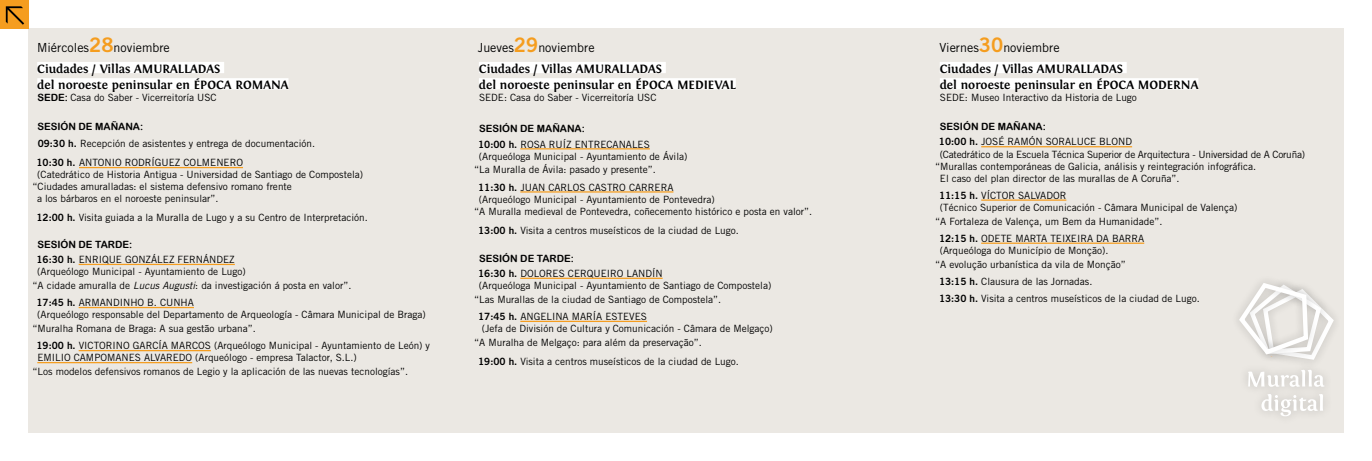
<style>
.page{position:relative;width:1372px;height:461px;background:#fff}
.page>*{position:absolute;margin:0;border:0;box-sizing:border-box;transform-origin:0 0}
.t1{font:700 12.5px/16.2px "Fontin";color:#000}
.t2{font:12.5px "Trade Gothic";color:#000}
.t3{font:10px/12px "Trade Gothic";color:#000}
.t4{font:10px "Arial Rounded MT Bold";color:#000}
.t5{font:10px "Trade Gothic";letter-spacing:-.02em;color:#000}
.s1{font-family:"Trade Gothic Bold Two";font-size:20px;color:#f59d1f}
.s2{font-family:"Arial Rounded MT Bold"}
.s3{font-family:"Trade Gothic Bold Two"}
.s4{font-style:italic}
</style>
<div class="page">
<div style="left:28px;top:28px;width:1315px;height:404px;background:#ebe8e3"></div>
<div style="left:37px;top:62px;width:187px;height:11px;background:#fff"></div>
<div style="left:37px;top:78px;width:251px;height:11px;background:#fff"></div>
<hr style="left:79px;top:167px;width:164px;height:1px;background:#f59d1f">
<hr style="left:79px;top:264px;width:156px;height:1px;background:#f59d1f">
<hr style="left:79px;top:307px;width:115px;height:1px;background:#f59d1f">
<hr style="left:79px;top:350px;width:132px;height:1px;background:#f59d1f">
<hr style="left:37px;top:362px;width:155px;height:1px;background:#f59d1f">
<div style="left:0;top:0;width:28px;height:28px;background:#f59d1f"></div>
<svg style="left:6px;top:6px;width:18px;height:19px"></svg>
<div style="left:479px;top:62px;width:186px;height:11px;background:#fff"></div>
<div style="left:479px;top:78px;width:256px;height:11px;background:#fff"></div>
<hr style="left:520px;top:148px;width:129px;height:1px;background:#f59d1f">
<hr style="left:520px;top:191px;width:153px;height:1px;background:#f59d1f">
<hr style="left:520px;top:277px;width:142px;height:2px;background:#f59d1f">
<hr style="left:520px;top:321px;width:127px;height:1px;background:#f59d1f">
<div style="left:939px;top:62px;width:187px;height:11px;background:#fff"></div>
<div style="left:939px;top:78px;width:259px;height:11px;background:#fff"></div>
<hr style="left:981px;top:146px;width:151px;height:1px;background:#f59d1f">
<hr style="left:981px;top:199px;width:85px;height:2px;background:#f59d1f">
<hr style="left:981px;top:242px;width:163px;height:2px;background:#f59d1f">
<div style="left:1252px;top:279px;width:96px;height:95px;background:#000;opacity:.2"></div>
<div style="left:1239px;top:274px;width:97px;height:96px;background:#ebe8e3"></div>
<svg style="left:1238px;top:282px;width:95px;height:77px"></svg>
<div style="left:1237px;top:359px;width:103px;height:72px;background:#ebe8e3"></div>
<svg style="left:1247px;top:370px;width:77px;height:46px"></svg>
<p class="t2" style="left:37px;top:40px;width:134px">Miércoles<span class="s1">28</span>noviembre</p>
<p class="t1" style="left:37px;top:60px;width:253px">Ciudades / Villas amuralladas<br>del noroeste peninsular en época romana</p>
<p class="t4" style="left:37px;top:91px;width:8px">SEDE</p>
<p class="t3" style="left:65px;top:91px;width:153px"><span class="s2">:</span> Casa do Saber - Vicerreitoría USC</p>
<p class="t4" style="left:37px;top:120px;width:8px">SESIÓN</p>
<p class="t4" style="left:79px;top:120px;width:48px">DE MAÑANA</p>
<p class="t4" style="left:140px;top:120px;width:5px">:</p>
<p class="t3" style="left:36px;top:134px;width:280px;line-height:19.1px"><span class="s3">09:30 h.</span> Recepción de asistentes y entrega de documentación.<br><span class="s3">10:30 h.</span> ANTONIO RODRÍGUEZ COLMENERO</p>
<p class="t3" style="left:37px;top:169px;width:327px">(Catedrático de Historia Antigua - Universidad de Santiago de Compostela)</p>
<p class="t3" style="left:33px;top:181px;width:261px">“Ciudades amuralladas: el sistema defensivo romano frente</p>
<p class="t3" style="left:37px;top:193px;width:183px">a los bárbaros en el noroeste peninsular”.</p>
<p class="t3" style="left:36px;top:212px;width:333px"><span class="s3">12:00 h.</span> Visita guiada a la Muralla de Lugo y a su Centro de Interpretación.</p>
<p class="t4" style="left:37px;top:238px;width:8px">SESIÓN</p>
<p class="t4" style="left:79px;top:238px;width:25px">DE TARDE</p>
<p class="t4" style="left:129px;top:238px;width:5px">:</p>
<p class="t3" style="left:36px;top:253px;width:211px"><span class="s3">16:30 h.</span> ENRIQUE GONZÁLEZ FERNÁNDEZ (Arqueólogo Municipal - Ayuntamiento de Lugo)</p>
<p class="t3" style="left:36px;top:276px;width:316px;line-height:17.4px;text-indent:-4px">“A cidade amuralla de <span class="s4">Lucus Augusti</span>: da investigación á posta en valor”.<br><span class="s3">17:45 h.</span> ARMANDINHO B. CUNHA</p>
<p class="t3" style="left:33px;top:307px;width:394px;line-height:13.8px;text-indent:5px">(Arqueólogo responsable del Departamento de Arqueología - Câmara Municipal de Braga) “Muralha Romana de Braga: A sua gestão urbana”.</p>
<p class="t3" style="left:36px;top:339px;width:395px"><span class="s3">19:00 h.</span> VICTORINO GARCÍA MARCOS (Arqueólogo Municipal - Ayuntamiento de León) y<br>EMILIO CAMPOMANES ALVAREDO (Arqueólogo - empresa Talactor, S.L.)</p>
<p class="t3" style="left:33px;top:365px;width:377px">“Los modelos defensivos romanos de Legio y la aplicación de las nuevas tecnologías”.</p>
<p class="t2" style="left:478px;top:40px;width:118px">Jueves<span class="s1">29</span>noviembre</p>
<p class="t1" style="left:479px;top:60px;width:258px">Ciudades / Villas amuralladas<br>del noroeste peninsular en época medieval</p>
<p class="t3" style="left:479px;top:91px;width:179px">SEDE: Casa do Saber - Vicerreitoría USC</p>
<p class="t4" style="left:479px;top:122px;width:8px">SESIÓN</p>
<p class="t4" style="left:520px;top:122px;width:48px">DE MAÑANA</p>
<p class="t4" style="left:582px;top:122px;width:5px">:</p>
<p class="t3" style="left:478px;top:138px;width:211px"><span class="s3">10:00 h.</span> ROSA RUÍZ ENTRECANALES (Arqueóloga Municipal - Ayuntamiento de Ávila)</p>
<p class="t3" style="left:478px;top:161px;width:197px;line-height:17.4px;text-indent:-4px">“La Muralla de Ávila: pasado y presente”.<br><span class="s3">11:30 h.</span> JUAN CARLOS CASTRO CARRERA</p>
<p class="t3" style="left:474px;top:193px;width:339px;text-indent:5px">(Arqueólogo Municipal - Ayuntamiento de Pontevedra)<br>“A Muralla medieval de Pontevedra, coñecemento histórico e posta en valor”.</p>
<p class="t3" style="left:478px;top:224px;width:262px"><span class="s3">13:00 h.</span> Visita a centros museísticos de la ciudad de Lugo.</p>
<p class="t4" style="left:479px;top:252px;width:8px">SESIÓN</p>
<p class="t4" style="left:520px;top:252px;width:25px">DE TARDE</p>
<p class="t4" style="left:571px;top:252px;width:5px">:</p>
<p class="t3" style="left:478px;top:267px;width:295px"><span class="s3">16:30 h.</span> DOLORES CERQUEIRO LANDÍN<br>(Arqueóloga Municipal - Ayuntamiento de Santiago de Compostela)</p>
<p class="t3" style="left:478px;top:290px;width:245px;line-height:17.4px;text-indent:-4px">“Las Murallas de la ciudad de Santiago de Compostela”.<br><span class="s3">17:45 h.</span> ANGELINA MARÍA ESTEVES</p>
<p class="t3" style="left:474px;top:321px;width:300px;line-height:13.8px;text-indent:7px">(Jefa de División de Cultura y Comunicación - Câmara de Melgaço) “A Muralha de Melgaço: para além da preservação”.</p>
<p class="t3" style="left:478px;top:355px;width:262px"><span class="s3">19:00 h.</span> Visita a centros museísticos de la ciudad de Lugo.</p>
<p class="t2" style="left:939px;top:40px;width:122px">Viernes<span class="s1">30</span>noviembre</p>
<p class="t1" style="left:939px;top:60px;width:260px">Ciudades / Villas amuralladas<br>del noroeste peninsular en época moderna</p>
<p class="t3" style="left:939px;top:91px;width:198px">SEDE: Museo Interactivo da Historia de Lugo</p>
<p class="t4" style="left:939px;top:120px;width:8px">SESIÓN</p>
<p class="t4" style="left:981px;top:120px;width:48px">DE MAÑANA</p>
<p class="t4" style="left:1042px;top:120px;width:5px">:</p>
<p class="t3" style="left:938px;top:136px;width:195px"><span class="s3">10:00 h.</span> JOSÉ RAMÓN SORALUCE BLOND</p>
<p class="t5" style="left:939px;top:148px;width:367px">(Catedrático de la Escuela Técnica Superior de Arquitectura - Universidad de A Coruña)</p>
<p class="t3" style="left:935px;top:160px;width:322px">“Murallas contemporáneas de Galicia, análisis y reintegración infográfica.</p>
<p class="t3" style="left:939px;top:172px;width:241px">El caso del plan director de las murallas de A Coruña”.</p>
<p class="t3" style="left:938px;top:189px;width:300px"><span class="s3">11:15 h.</span> VÍCTOR SALVADOR<br>(Técnico Superior de Comunicación - Câmara Municipal de Valença)</p>
<p class="t3" style="left:939px;top:212px;width:225px;line-height:17.2px;text-indent:-4px">“A Fortaleza de Valença, um Bem da Humanidade”.<br><span class="s3">12:15 h.</span> ODETE MARTA TEIXEIRA DA BARRA</p>
<p class="t3" style="left:935px;top:243px;width:192px;line-height:13.8px;text-indent:5px">(Arqueóloga do Município de Monção).<br>“A evolução urbanística da vila de Monção”</p>
<p class="t3" style="left:939px;top:272px;width:262px;line-height:17.4px"><span class="s3">13:15 h.</span> Clausura de las Jornadas.<br><span class="s3">13:30 h.</span> Visita a centros museísticos de la ciudad de Lugo.</p>
</div>
